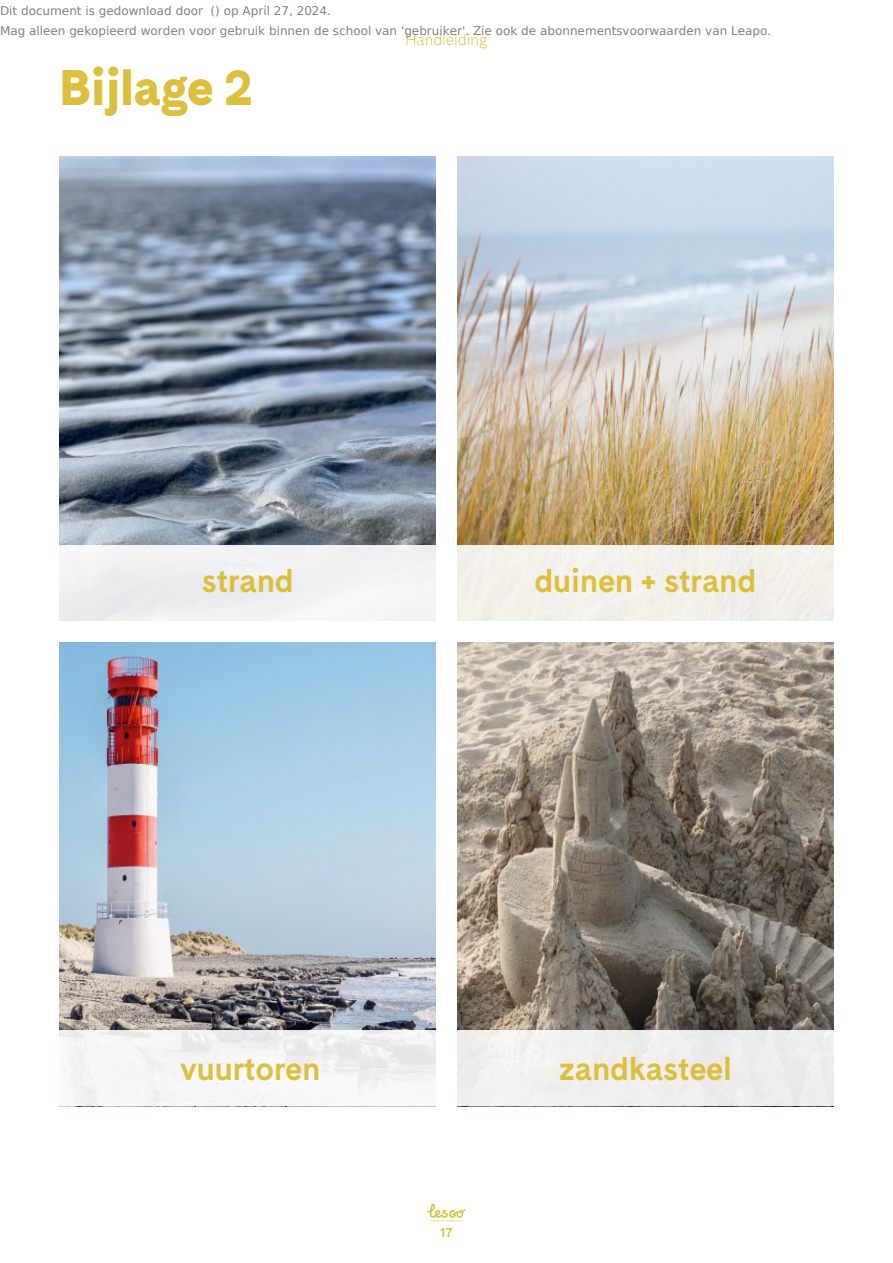
<style>
.page{position:relative;width:893px;height:1263px;background:#fff}
.page>*{position:absolute;margin:0;border:0;box-sizing:border-box;transform-origin:0 0}
.t1{font:900 46.5px "Cadiz";color:#dbbf3d}
.t2{font:700 30px "Cadiz";color:#dbbf3d}
.t3{font:300 14.25px "Cadiz";color:#dbbf3d}
.t4{font:12px/20.4px "DejaVu Sans";color:rgb(0 0 0/.5)}
.t5{font:700 12px "Cadiz";color:#dbbf3d}
</style>
<div class="page">
<svg style="left:427px;top:1204px;width:39px;height:18px"></svg>
<img style="left:60px;top:157px;width:376px;height:388px">
<img style="left:60px;top:642px;width:376px;height:388px">
<img style="left:457px;top:157px;width:376px;height:388px">
<img style="left:457px;top:642px;width:376px;height:388px">
<div style="left:58px;top:545px;width:388px;height:76px;background:#f0f1f2"></div>
<div style="left:446px;top:545px;width:402px;height:76px;background:#f4f1eb"></div>
<div style="left:54px;top:1030px;width:392px;height:76px;background:linear-gradient(to right,#f7f6f5,#f1f2f4)"></div>
<div style="left:446px;top:1030px;width:402px;height:76px;background:#f0efee"></div>
<p class="t4" style="left:0;top:0;width:773px">Dit document is gedownload door () op April 27, 2024.<br>Mag alleen gekopieerd worden voor gebruik binnen de school van 'gebruiker'. Zie ook de abonnementsvoorwaarden van Leapo.</p>
<p class="t3" style="left:406px;top:30px;width:83px">Handleiding</p>
<p class="t1" style="left:60px;top:52px;width:194px">Bijlage 2</p>
<p class="t2" style="left:202px;top:559px;width:93px">strand</p>
<p class="t2" style="left:534px;top:559px;width:223px">duinen + strand</p>
<p class="t2" style="left:180px;top:1047px;width:142px">vuurtoren</p>
<p class="t2" style="left:559px;top:1047px;width:174px">zandkasteel</p>
<p class="t5" style="left:440px;top:1224px;width:14px">17</p>
</div>
